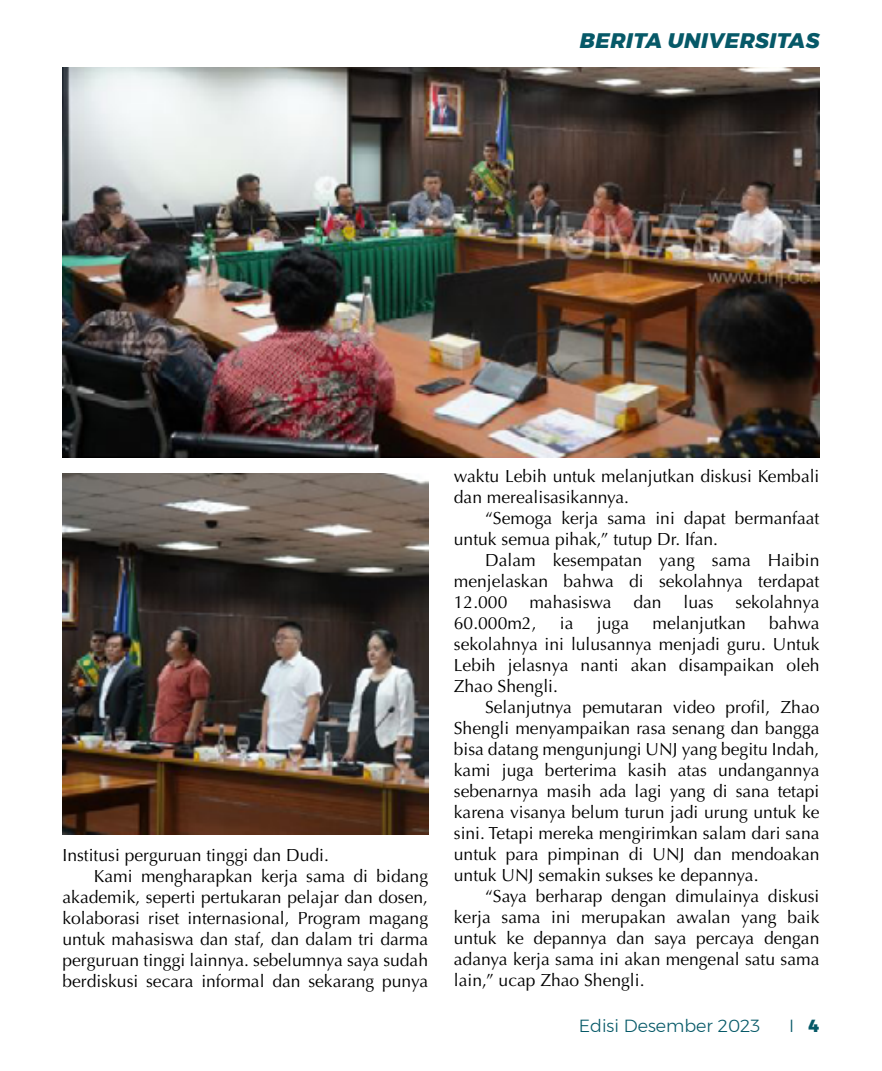
<style>
.page{position:relative;width:882px;height:1071px;background:#fff}
.page>*{position:absolute;margin:0;border:0;box-sizing:border-box;transform-origin:0 0}
.t1{font:italic 800 21px "Montserrat";letter-spacing:.025em;color:#065968}
.t2{font:17.5px/21px "Optima LT Pro";color:#000;text-align:justify}
.t3{font:300 17.5px "Montserrat";color:#065968}
.s1{font-weight:800}
</style>
<div class="page">
<img style="left:63px;top:67px;width:756px;height:390px">
<img style="left:63px;top:473px;width:365px;height:361px">
<p class="t1" style="left:580px;top:24px;width:241px">BERITA UNIVERSITAS</p>
<p class="t2" style="left:63px;top:845px;width:268px">Institusi perguruan tinggi dan Dudi.</p>
<p class="t2" style="left:94px;top:866px;width:336px">Kami mengharapkan kerja sama di bidang</p>
<p class="t2" style="left:63px;top:887px;width:367px">akademik, seperti pertukaran pelajar dan dosen,</p>
<p class="t2" style="left:63px;top:908px;width:367px">kolaborasi riset internasional, Program magang</p>
<p class="t2" style="left:63px;top:929px;width:367px">untuk mahasiswa dan staf, dan dalam tri darma</p>
<p class="t2" style="left:63px;top:950px;width:367px">perguruan tinggi lainnya. sebelumnya saya sudah</p>
<p class="t2" style="left:63px;top:971px;width:367px">berdiskusi secara informal dan sekarang punya</p>
<p class="t2" style="left:454px;top:466px;width:367px">waktu Lebih untuk melanjutkan diskusi Kembali dan merealisasikannya.</p>
<p class="t2" style="left:454px;top:508px;width:367px;text-indent:31px">“Semoga kerja sama ini dapat bermanfaat untuk semua pihak,” tutup Dr. Ifan.</p>
<p class="t2" style="left:454px;top:550px;width:367px;text-indent:31px">Dalam kesempatan yang sama Haibin menjelaskan bahwa di sekolahnya terdapat 12.000</p>
<p class="t2" style="left:529px;top:592px;width:84px">mahasiswa</p>
<p class="t2" style="left:633px;top:592px;width:30px">dan</p>
<p class="t2" style="left:684px;top:592px;width:32px">luas</p>
<p class="t2" style="left:736px;top:592px;width:85px">sekolahnya</p>
<p class="t2" style="left:454px;top:613px;width:84px">60.000m2,</p>
<p class="t2" style="left:560px;top:613px;width:15px">ia</p>
<p class="t2" style="left:597px;top:613px;width:34px">juga</p>
<p class="t2" style="left:652px;top:613px;width:95px">melanjutkan</p>
<p class="t2" style="left:454px;top:613px;width:367px;text-indent:315px">bahwa sekolahnya ini lulusannya menjadi guru. Untuk Lebih jelasnya nanti akan disampaikan oleh Zhao Shengli.</p>
<p class="t2" style="left:454px;top:697px;width:367px;text-indent:31px">Selanjutnya pemutaran video profil, Zhao Shengli menyampaikan rasa senang dan bangga bisa datang mengunjungi UNJ yang begitu Indah, kami juga berterima kasih atas undangannya sebenarnya masih ada lagi yang di sana tetapi karena visanya belum turun jadi urung untuk ke sini. Tetapi mereka mengirimkan salam dari sana untuk para pimpinan di UNJ dan mendoakan untuk UNJ semakin sukses ke depannya.</p>
<p class="t2" style="left:454px;top:886px;width:367px;text-indent:31px">“Saya berharap dengan dimulainya diskusi kerja sama ini merupakan awalan yang baik untuk ke depannya dan saya percaya dengan adanya kerja sama ini akan mengenal satu sama lain,” ucap Zhao Shengli.</p>
<p class="t3" style="left:579px;top:1012px;width:183px">Edisi Desember 2023</p>
<p class="t3" style="left:789px;top:1012px;width:32px">I <span class="s1">4</span></p>
</div>
